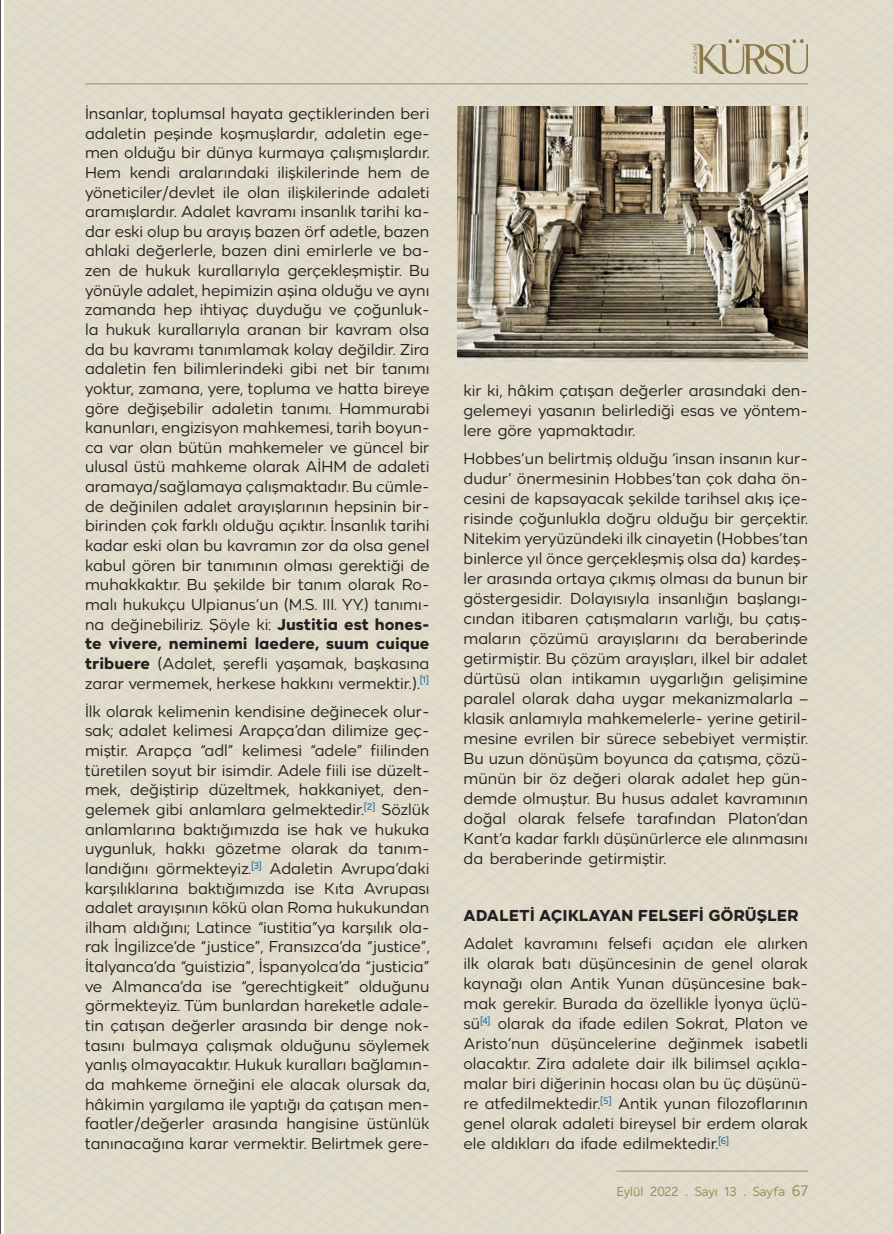
<style>
.page{position:relative;width:893px;height:1234px;background:#fff}
.page>*{position:absolute;margin:0;border:0;box-sizing:border-box;transform-origin:0 0}
.t1{font:15.75px/19.6px "TRT";color:#231f20;text-align:justify}
.t2{font:700 15.75px "TRT";color:#231f20}
.t3{font:12.75px "Intelo";color:#a18b5d}
.s1{font-weight:700}
.s2{font-size:15px}
</style>
<div class="page">
<div style="left:4px;top:0;width:889px;height:1233px;background:#e2dbcb"></div>
<hr style="left:85px;top:83px;width:723px;height:1px;background:#a18b5d">
<img style="left:692px;top:39px;width:116px;height:34px">
<hr style="left:617px;top:1170px;width:191px;height:1px;background:#a18b5d">
<svg style="left:0;top:0;width:1px;height:1233px"></svg>
<img style="left:457px;top:106px;width:351px;height:255px">
<p class="t1" style="left:85px;top:103px;width:346px">İnsanlar, toplumsal hayata geçtiklerinden beri adaletin peşinde koşmuşlardır, adaletin ege&shy;men olduğu bir dünya kurmaya çalışmışlardır.<br>Hem kendi aralarındaki ilişkilerinde hem de yöneticiler/devlet ile olan ilişkilerinde adaleti aramışlardır. Adalet kavramı insanlık tarihi ka&shy;dar eski olup bu arayış bazen örf adetle, bazen ahlaki değerlerle, bazen dini emirlerle ve ba&shy;zen de hukuk kurallarıyla gerçekleşmiştir. Bu yönüyle adalet, hepimizin aşina olduğu ve aynı zamanda hep ihtiyaç duyduğu ve çoğunluk&shy;la hukuk kurallarıyla aranan bir kavram olsa da bu kavramı tanımlamak kolay değildir. Zira adaletin fen bilimlerindeki gibi net bir tanımı yoktur, zamana, yere, topluma ve hatta bireye göre değişebilir adaletin tanımı. Hammurabi kanunları, engizisyon mahkemesi, tarih boyun&shy;ca var olan bütün mahkemeler ve güncel bir ulusal üstü mahkeme olarak AİHM de adaleti aramaya/sağlamaya çalışmaktadır. Bu cümle&shy;de değinilen adalet arayışlarının hepsinin bir&shy;birinden çok farklı olduğu açıktır. İnsanlık tarihi kadar eski olan bu kavramın zor da olsa genel kabul gören bir tanımının olması gerektiği de muhakkaktır. Bu şekilde bir tanım olarak Ro&shy;malı hukukçu Ulpianus’un (M.S. III. YY.) tanımı&shy;na değinebiliriz. Şöyle ki: <span class="s1">Justitia est hones&shy;te vivere, neminemi laedere, suum cuique tribuere</span> (Adalet, şerefli yaşamak, başkasına zarar vermemek, herkese hakkını vermektir.).<sup>[1]</sup></p>
<p class="t1" style="left:85px;top:701px;width:346px">İlk olarak kelimenin kendisine değinecek olur&shy;sak; adalet kelimesi Arapça’dan dilimize geç&shy;miştir. Arapça “adl” kelimesi “adele” fiilinden türetilen soyut bir isimdir. Adele fiili ise düzelt&shy;mek, değiştirip düzeltmek, hakkaniyet, den&shy;gelemek gibi anlamlara gelmektedir.<sup>[2]</sup> Sözlük anlamlarına baktığımızda ise hak ve hukuka uygunluk, hakkı gözetme olarak da tanım&shy;landığını görmekteyiz.<sup>[3]</sup> Adaletin Avrupa’daki karşılıklarına baktığımızda ise Kıta Avrupası adalet arayışının kökü olan Roma hukukundan ilham aldığını; Latince “iustitia”ya karşılık ola&shy;rak İngilizce’de “justice”, Fransızca’da “justice”, İtalyanca’da “guistizia”, İspanyolca’da “justicia” ve Almanca’da ise “gerechtigkeit” olduğunu görmekteyiz. Tüm bunlardan hareketle adale&shy;tin çatışan değerler arasında bir denge nok&shy;tasını bulmaya çalışmak olduğunu söylemek yanlış olmayacaktır. Hukuk kuralları bağlamın&shy;da mahkeme örneğini ele alacak olursak da, hâkimin yargılama ile yaptığı da çatışan men&shy;faatler/değerler arasında hangisine üstünlük tanınacağına karar vermektir. Belirtmek gere-</p>
<p class="t1" style="left:463px;top:380px;width:346px">kir ki, hâkim çatışan değerler arasındaki den&shy;gelemeyi yasanın belirlediği esas ve yöntem&shy;lere göre yapmaktadır.</p>
<p class="t1" style="left:463px;top:448px;width:346px">Hobbes’un belirtmiş olduğu ‘insan insanın kur&shy;dudur’ önermesinin Hobbes’tan çok daha ön&shy;cesini de kapsayacak şekilde tarihsel akış içe&shy;risinde çoğunlukla doğru olduğu bir gerçektir.<br>Nitekim yeryüzündeki ilk cinayetin (Hobbes’tan binlerce yıl önce gerçekleşmiş olsa da) kardeş&shy;ler arasında ortaya çıkmış olması da bunun bir göstergesidir. Dolayısıyla insanlığın başlangı&shy;cından itibaren çatışmaların varlığı, bu çatış&shy;maların çözümü arayışlarını da beraberinde getirmiştir. Bu çözüm arayışları, ilkel bir adalet dürtüsü olan intikamın uygarlığın gelişimine paralel olarak daha uygar mekanizmalarla – klasik anlamıyla mahkemelerle- yerine getiril&shy;mesine evrilen bir sürece sebebiyet vermiştir.<br>Bu uzun dönüşüm boyunca da çatışma, çözü&shy;münün bir öz değeri olarak adalet hep gün&shy;demde olmuştur. Bu husus adalet kavramının doğal olarak felsefe tarafından Platon’dan Kant’a kadar farklı düşünürlerce ele alınmasını da beraberinde getirmiştir.</p>
<p class="t2" style="left:463px;top:904px;width:337px">ADALETİ AÇIKLAYAN FELSEFİ GÖRÜŞLER</p>
<p class="t1" style="left:463px;top:933px;width:346px">Adalet kavramını felsefi açıdan ele alırken ilk olarak batı düşüncesinin de genel olarak kaynağı olan Antik Yunan düşüncesine bak&shy;mak gerekir. Burada da özellikle İyonya üçlü&shy;sü<sup>[4]</sup> olarak da ifade edilen Sokrat, Platon ve Aristo’nun düşüncelerine değinmek isabetli olacaktır. Zira adalete dair ilk bilimsel açıkla&shy;malar biri diğerinin hocası olan bu üç düşünü&shy;re atfedilmektedir.<sup>[5]</sup> Antik yunan filozoflarının genel olarak adaleti bireysel bir erdem olarak ele aldıkları da ifade edilmektedir.<sup>[6]</sup></p>
<p class="t3" style="left:617px;top:1183px;width:193px">Eylül 2022 . Sayı 13 . Sayfa <span class="s2">67</span></p>
</div>
